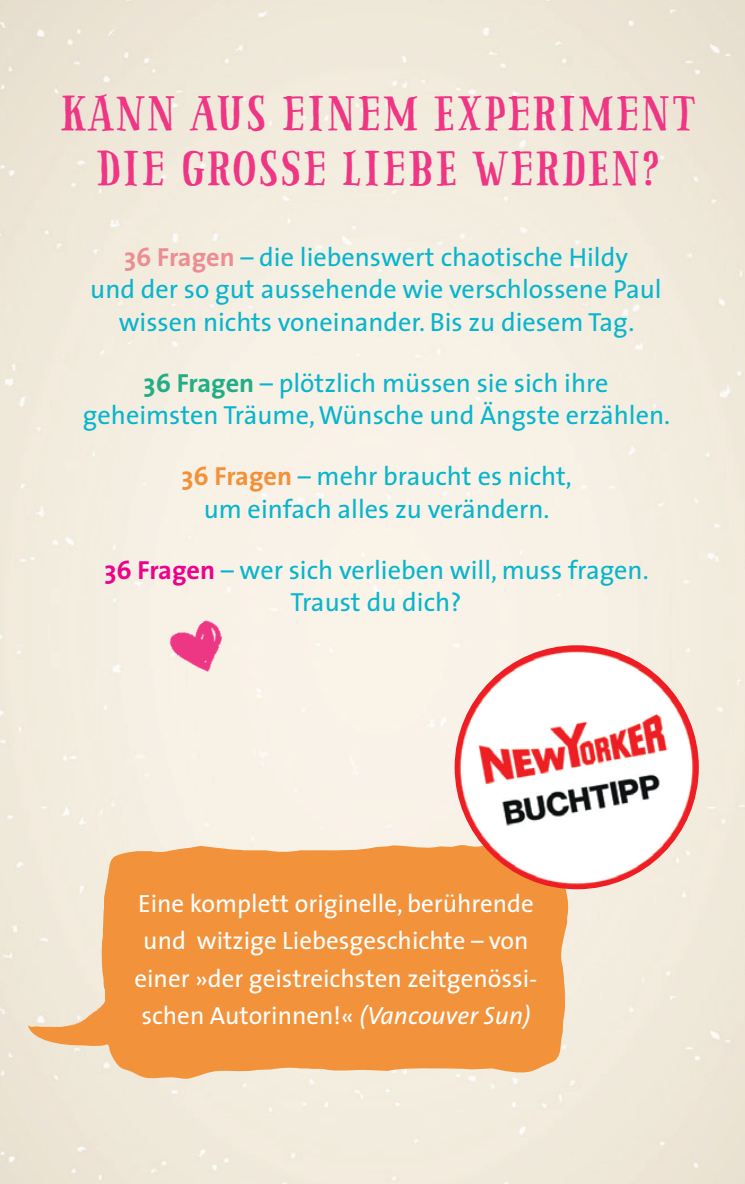
<style>
.page{position:relative;width:745px;height:1184px;background:#fff}
.page>*{position:absolute;margin:0;border:0;box-sizing:border-box;transform-origin:0 0}
.t1{font:47.5px/55px "Pinto NO 03";letter-spacing:.03em;color:#ee3684;text-align:center}
.t2{font:26.25px/32.5px "The Sans";color:#07b5cd;text-align:center}
.t3{font:25px/37.5px "The Sans";color:#fff;text-align:center}
.s1{font-weight:700;color:#eb8e93}
.s2{font-weight:700;color:#21ad85}
.s3{font-weight:700;color:#f29139}
.s4{font-weight:700;color:#ed028c}
.s5{font-style:italic}
</style>
<div class="page">
<img style="left:0;top:0;width:744px;height:1183px">
<img style="left:28px;top:845px;width:542px;height:234px">
<img style="left:143px;top:589px;width:113px;height:112px">
<img style="left:454px;top:645px;width:244px;height:244px;border-radius:122px">
<p class="t1" style="left:60px;top:86px;width:638px">KANN AUS EINEM EXPERIMENT<br>DIE GROSSE LIEBE WERDEN?</p>
<p class="t2" style="left:90px;top:240px;width:572px"><span class="s1">36 Fragen</span> – die liebenswert chaotische Hildy<br>und der so gut aussehende wie verschlossene Paul wissen nichts voneinander. Bis zu diesem Tag.</p>
<p class="t2" style="left:83px;top:366px;width:588px"><span class="s2">36 Fragen</span> – plötzlich müssen sie sich ihre geheimsten Träume, Wünsche und Ängste erzählen.</p>
<p class="t2" style="left:181px;top:459px;width:391px"><span class="s3">36 Fragen</span> – mehr braucht es nicht, um einfach alles zu verändern.</p>
<p class="t2" style="left:104px;top:552px;width:545px"><span class="s4">36 Fragen</span> – wer sich verlieben will, muss fragen.<br>Traust du dich?</p>
<p class="t3" style="left:134px;top:883px;width:404px">Eine komplett originelle, berührende und witzige Liebesgeschichte – von einer »der geistreichsten zeitgenössi&shy;schen Autorinnen!« <span class="s5">(Vancouver Sun)</span></p>
</div>
